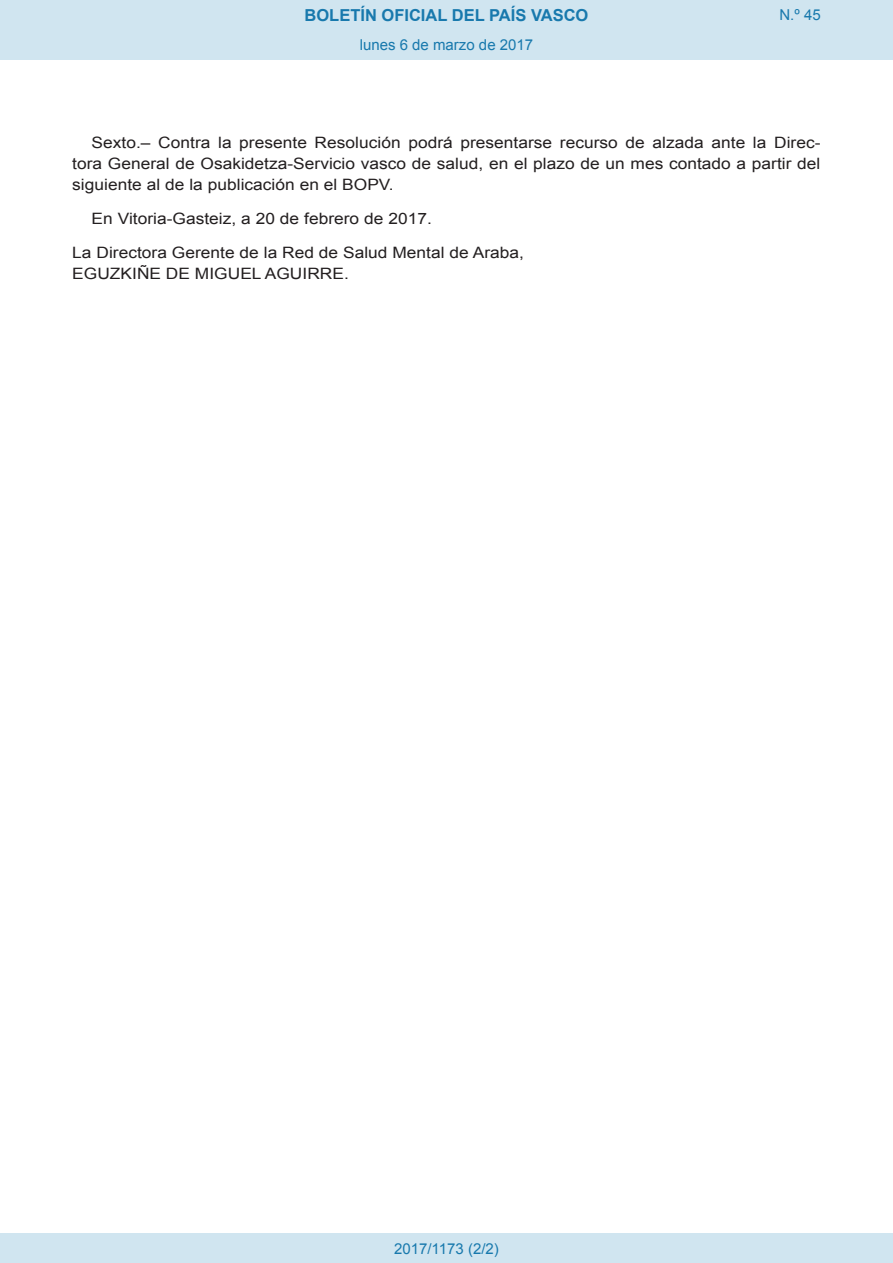
<style>
.page{position:relative;width:893px;height:1263px;background:#fff}
.page>*{position:absolute;margin:0;border:0;box-sizing:border-box;transform-origin:0 0}
.t1{font:700 16.5px "Arial";color:#1879ad}
.BOPVDetalle{font:15.6px/21px "Arial";color:#231f20;text-align:justify;scale:1.11 1}
.BOPVFirmaPuesto{font:15.6px "Arial";color:#231f20;scale:1.11 1}
.BOPVFirmaLugFec{font:15.6px "Arial";color:#231f20;scale:1.11 1}
.BOPVFirmaNombre{font:15.6px "Arial";color:#231f20;scale:1.11 1}
.Paginacion_Centro{font:15px "Arial";color:#1879ad}
</style>
<div class="page">
<div style="left:0;top:0;width:893px;height:60px;background:#d0e5f0"></div>
<div style="left:0;top:1233px;width:893px;height:30px;background:#d0e5f0"></div>
<p class="t1" style="left:305px;top:4px;width:285px">BOLETÍN OFICIAL DEL PAÍS VASCO</p>
<p class="Paginacion_Centro" style="left:360px;top:35px;width:175px">lunes 6 de marzo de 2017</p>
<p class="Paginacion_Centro" style="left:779px;top:5px;width:43px">N.º 45</p>
<p class="BOPVDetalle" style="left:72px;top:132px;width:676px;text-indent:19px">Sexto.– Contra la presente Resolución podrá presentarse recurso de alzada ante la Direc&shy;tora General de Osakidetza-Servicio vasco de salud, en el plazo de un mes contado a partir del siguiente al de la publicación en el BOPV.</p>
<p class="BOPVFirmaLugFec" style="left:92px;top:208px;width:308px">En Vitoria-Gasteiz, a 20 de febrero de 2017.</p>
<p class="BOPVFirmaPuesto" style="left:72px;top:242px;width:408px">La Directora Gerente de la Red de Salud Mental de Araba,</p>
<p class="BOPVFirmaNombre" style="left:72px;top:263px;width:251px">EGUZKIÑE DE MIGUEL AGUIRRE.</p>
<p class="Paginacion_Centro" style="left:394px;top:1238px;width:106px">2017/1173 (2/2)</p>
</div>
